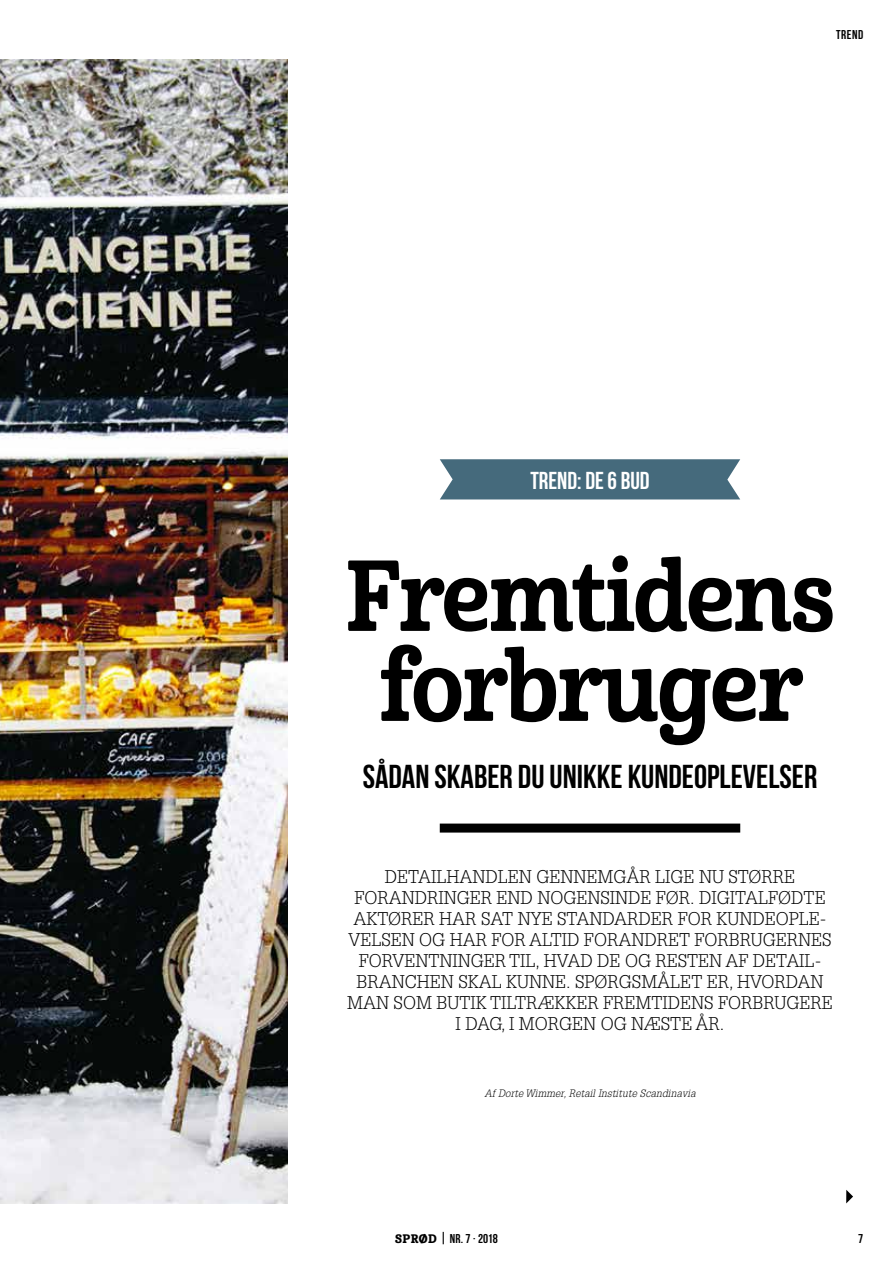
<style>
.page{position:relative;width:893px;height:1263px;background:#fff}
.page>*{position:absolute;margin:0;border:0;box-sizing:border-box;transform-origin:0 0}
.t1{font:97.5px/90px "Cabrito Con Bol";letter-spacing:-.02em;color:#000;text-align:center}
.t2{font:700 33px "Bebas Neue";color:#000}
.t3{font:700 24.3px "Bebas Neue";color:#fff}
.t4{font:300 18px/21px "Glypha LT Std";color:#000;text-align:center}
.t5{font:700 12.75px "Bebas Neue";letter-spacing:.03em;color:#000}
.t6{font:italic 300 10.5px "Glypha LT Std";letter-spacing:.02em;color:#000}
.s1{font-family:"Cabrito Con Ex B";font-weight:400;font-size:12px}
</style>
<div class="page">
<img style="left:0;top:60px;width:287px;height:1143px">
<svg style="left:440px;top:459px;width:300px;height:40px;background:#4d7182"></svg>
<div style="left:440px;top:823px;width:300px;height:9px;background:#000"></div>
<svg style="left:846px;top:1190px;width:7px;height:13px"></svg>
<svg style="left:443px;top:1232px;width:1px;height:12px"></svg>
<h3 class="t3" style="left:530px;top:467px;width:121px">TREND: DE 6 BUD</h3>
<p class="t5" style="left:836px;top:28px;width:29px">TREND</p>
<h1 class="t1" style="left:345px;top:553px;width:492px">Fremtidens forbruger</h1>
<h2 class="t2" style="left:363px;top:758px;width:456px">SÅDAN SKABER DU UNIKKE KUNDEOPLEVELSER</h2>
<p class="t4" style="left:347px;top:866px;width:487px">DETAILHANDLEN GENNEMGÅR LIGE NU STØRRE FORANDRINGER END NOGENSINDE FØR. DIGITALFØDTE AKTØRER HAR SAT NYE STANDARDER FOR KUNDEOPLE-VELSEN OG HAR FOR ALTID FORANDRET FORBRUGERNES FORVENTNINGER TIL, HVAD DE OG RESTEN AF DETAIL-BRANCHEN SKAL KUNNE. SPØRGSMÅLET ER, HVORDAN MAN SOM BUTIK TILTRÆKKER FREMTIDENS FORBRUGERE I DAG, I MORGEN OG NÆSTE ÅR.</p>
<p class="t6" style="left:485px;top:1087px;width:212px">Af Dorte Wimmer, Retail Institute Scandinavia</p>
<p class="t5" style="left:395px;top:1231px;width:104px"><span class="s1">SPRØD</span> NR. 7 · 2018</p>
<p class="t5" style="left:858px;top:1231px;width:7px">7</p>
</div>
